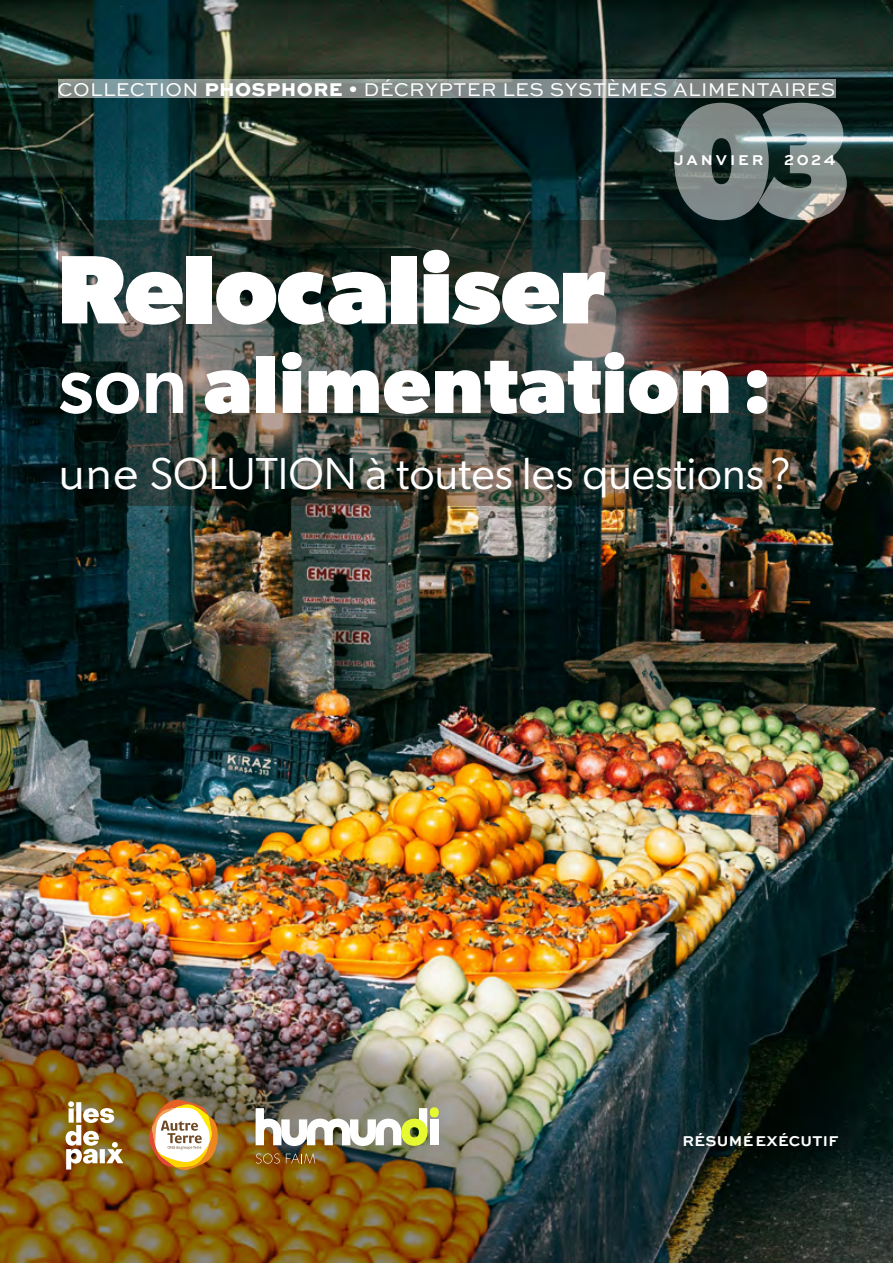
<style>
.page{position:relative;width:893px;height:1263px;background:#fff}
.page>*{position:absolute;margin:0;border:0;box-sizing:border-box;transform-origin:0 0}
.t1{font:800 165px "Gibson";color:#fff;scale:.9 1}
.t2{font:800 97.5px "Gibson";color:#fff}
.t3{font:700 82.2px "Gibson";letter-spacing:.01em;color:#fff}
.t4{font:45px "Gibson";color:#fff}
.t5{font:19.5px "Sweet Sans Pro";letter-spacing:.02em;color:#fff}
.t6{font:700 15px "Sweet Sans Pro";letter-spacing:.02em;color:#fff}
.t7{font:700 15px "Sweet Sans Pro";letter-spacing:.195em;color:#fff}
.s1{font-weight:800}
.s2{font-weight:300}
.s3{font-weight:500}
.s4{font-family:"Sweet Sans Pro"}
</style>
<div class="page">
<img style="left:0;top:0;width:893px;height:1263px">
<svg style="left:58px;top:79px;width:778px;height:19px;background:#828c8b"></svg>
<img style="left:806px;top:220px;width:30px;height:285px">
<img style="left:58px;top:220px;width:748px;height:285px">
<img style="left:147px;top:1097px;width:73px;height:74px">
<svg style="left:66px;top:1101px;width:57px;height:68px"></svg>
<svg style="left:256px;top:1153px;width:24px;height:10px"></svg>
<svg style="left:286px;top:1154px;width:29px;height:9px"></svg>
<div style="left:430px;top:1119px;width:8px;height:26px;background:#fff"></div>
<div style="left:430px;top:1107px;width:9px;height:10px;background:#e6fa32;border-radius:50%"></div>
<img style="left:256px;top:1108px;width:171px;height:38px">
<p class="t5" style="left:58px;top:75px;width:779px">COLLECTION <span class="s1">PHOSPHORE</span> <span class="s2">•</span> DÉCRYPTER LES SYSTÈMES ALIMENTAIRES</p>
<h1 class="t1" style="left:671px;top:63px;width:205px">03</h1>
<p class="t7" style="left:674px;top:149px;width:91px">JANVIER</p>
<p class="t6" style="left:784px;top:149px;width:53px">2024</p>
<h2 class="t2" style="left:58px;top:232px;width:549px">Relocaliser</h2>
<h3 class="t3" style="left:58px;top:336px;width:715px"><span class="s3">son</span> alimentation:</h3>
<h3 class="t4" style="left:58px;top:446px;width:734px"><span class="s4">une</span> SOLUTION à toutes les questions ?</h3>
<p class="t6" style="left:683px;top:1129px;width:157px">RÉSUMÉ EXÉCUTIF</p>
</div>
